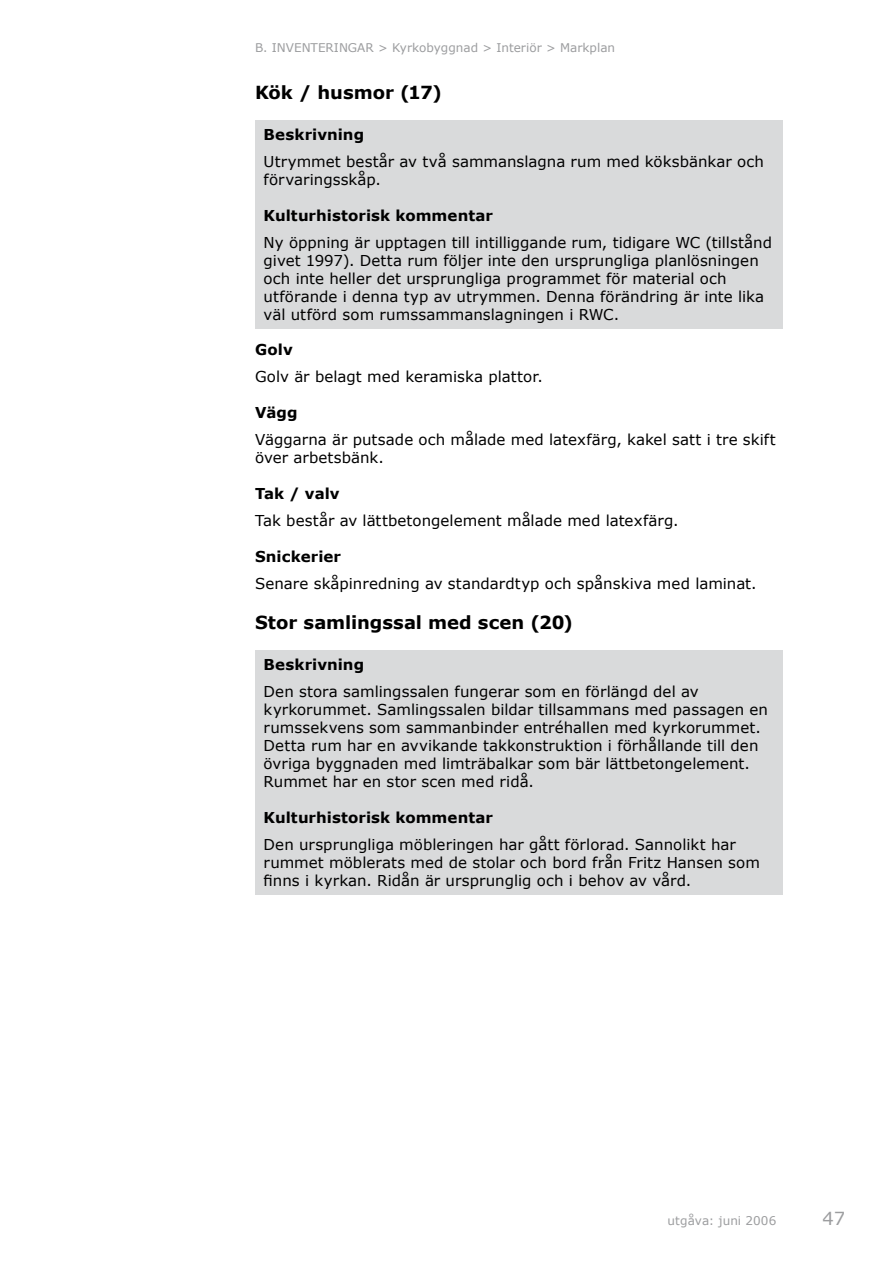
<style>
.page{position:relative;width:893px;height:1263px;background:#fff}
.page>*{position:absolute;margin:0;border:0;box-sizing:border-box;transform-origin:0 0}
.t1{font:700 18px "Verdana";letter-spacing:-.005em;color:#000}
.t2{font:18px "Verdana";color:#9c9d9f}
.t3{font:15px/18px "Verdana";color:#000}
.t4{font:700 15px "Verdana";letter-spacing:.005em;color:#000}
.t5{font:12px "Verdana";color:#9c9d9f}
</style>
<div class="page">
<div style="left:255px;top:120px;width:527px;height:208px;background:#d9dadb"></div>
<div style="left:255px;top:650px;width:527px;height:244px;background:#d9dadb"></div>
<p class="t5" style="left:255px;top:40px;width:362px">B. INVENTERINGAR &gt; Kyrkobyggnad &gt; Interiör &gt; Markplan</p>
<p class="t1" style="left:255px;top:81px;width:188px">Kök / husmor (17)</p>
<p class="t4" style="left:264px;top:125px;width:102px">Beskrivning</p>
<p class="t3" style="left:264px;top:152px;width:502px">Utrymmet består av två sammanslagna rum med köksbänkar och förvaringsskåp.</p>
<p class="t4" style="left:264px;top:206px;width:231px">Kulturhistorisk kommentar</p>
<p class="t3" style="left:264px;top:233px;width:510px">Ny öppning är upptagen till intilliggande rum, tidigare WC (tillstånd givet 1997). Detta rum följer inte den ursprungliga planlösningen och inte heller det ursprungliga programmet för material och utförande i denna typ av utrymmen. Denna förändring är inte lika väl utförd som rumssammanslagningen i RWC.</p>
<p class="t4" style="left:255px;top:340px;width:39px">Golv</p>
<p class="t3" style="left:255px;top:367px;width:289px">Golv är belagt med keramiska plattor.</p>
<p class="t4" style="left:255px;top:403px;width:44px">Vägg</p>
<p class="t3" style="left:255px;top:430px;width:522px">Väggarna är putsade och målade med latexfärg, kakel satt i tre skift över arbetsbänk.</p>
<p class="t4" style="left:255px;top:484px;width:86px">Tak / valv</p>
<p class="t3" style="left:255px;top:511px;width:425px">Tak består av lättbetongelement målade med latexfärg.</p>
<p class="t4" style="left:255px;top:547px;width:87px">Snickerier</p>
<p class="t3" style="left:255px;top:574px;width:503px">Senare skåpinredning av standardtyp och spånskiva med laminat.</p>
<p class="t1" style="left:255px;top:611px;width:319px">Stor samlingssal med scen (20)</p>
<p class="t4" style="left:264px;top:655px;width:102px">Beskrivning</p>
<p class="t3" style="left:264px;top:682px;width:506px">Den stora samlingssalen fungerar som en förlängd del av kyrkorummet. Samlingssalen bildar tillsammans med passagen en rumssekvens som sammanbinder entréhallen med kyrkorummet.<br>Detta rum har en avvikande takkonstruktion i förhållande till den övriga byggnaden med limträbalkar som bär lättbetongelement.<br>Rummet har en stor scen med ridå.</p>
<p class="t4" style="left:264px;top:808px;width:231px">Kulturhistorisk kommentar</p>
<p class="t3" style="left:264px;top:835px;width:498px">Den ursprungliga möbleringen har gått förlorad. Sannolikt har rummet möblerats med de stolar och bord från Fritz Hansen som finns i kyrkan. Ridån är ursprunglig och i behov av vård.</p>
<p class="t5" style="left:668px;top:1213px;width:110px">utgåva: juni 2006</p>
<p class="t2" style="left:822px;top:1207px;width:24px">47</p>
</div>
